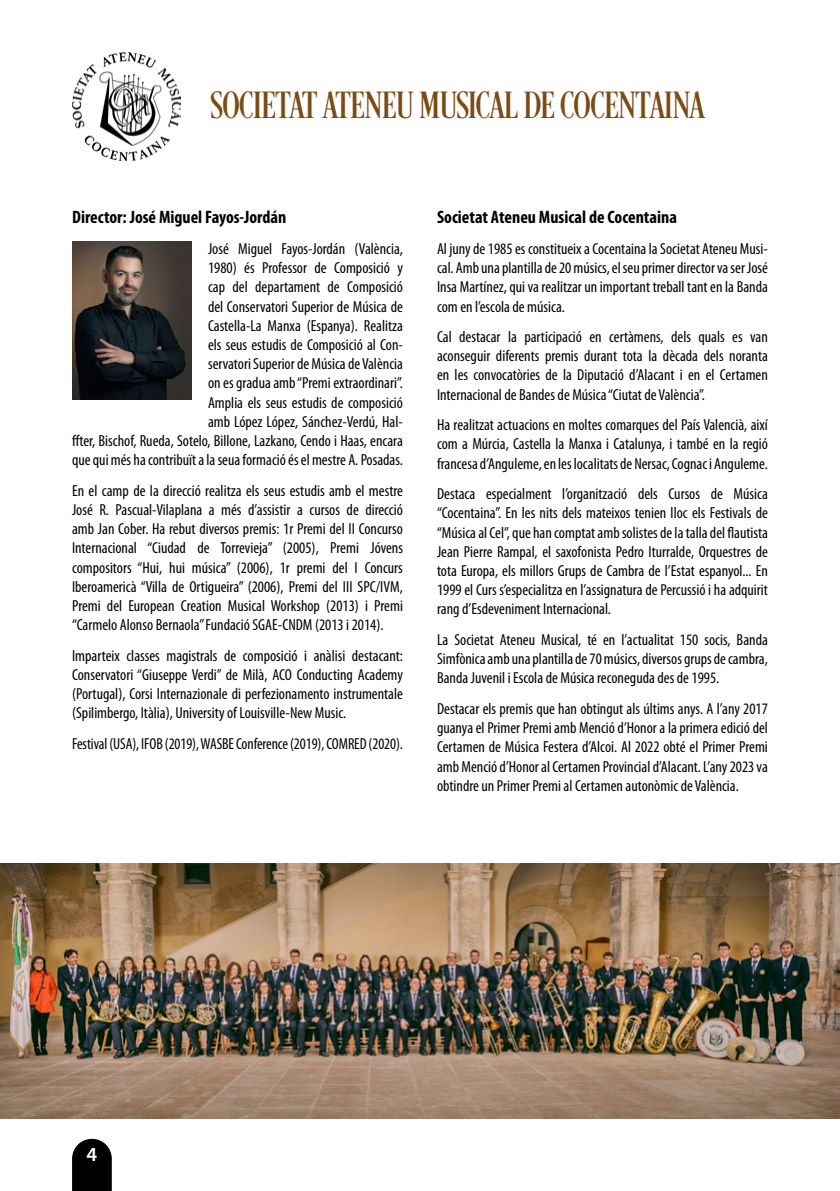
<style>
.page{position:relative;width:840px;height:1191px;background:#fff}
.page>*{position:absolute;margin:0;border:0;box-sizing:border-box;transform-origin:0 0}
.t1{font:39px "Desire Pro";color:#7b4b14}
.t2{font:600 20px "Myriad Pro";color:#fff}
.t3{font:700 condensed 18px "Myriad Pro";color:#000}
.t4{font:condensed 16px/19.2px "Myriad Pro";color:#000;text-align:justify}
</style>
<div class="page">
<svg style="left:72px;top:1138px;width:40px;height:53px;background:#1a1a1a"></svg>
<img style="left:72px;top:52px;width:108px;height:108px">
<img style="left:0;top:863px;width:839px;height:256px">
<img style="left:72px;top:242px;width:119px;height:158px">
<h1 class="t1" style="left:211px;top:82px;width:493px">SOCIETAT ATENEU MUSICAL DE COCENTAINA</h1>
<p class="t3" style="left:72px;top:206px;width:216px">Director: José Miguel Fayos-Jordán</p>
<p class="t4" style="left:72px;top:239px;width:332px;text-align:right">José Miguel Fayos-Jordán (València,<br>1980) és Professor de Composició y<br>cap del departament de Composició<br>del Conservatori Superior de Música de<br>Castella-La Manxa (Espanya). Realitza<br>els seus estudis de Composició al Con-<br>servatori Superior de Música de València<br>on es gradua amb “Premi extraordinari”.<br>Amplia els seus estudis de composició<br>amb López López, Sánchez-Verdú, Hal-<br>ffter, Bischof, Rueda, Sotelo, Billone, Lazkano, Cendo i Haas, encara que qui més ha contribuït a la seua formació és el mestre A. Posadas.</p>
<p class="t4" style="left:72px;top:480px;width:332px">En el camp de la direcció realitza els seus estudis amb el mestre José R. Pascual-Vilaplana a més d’assistir a cursos de direcció amb Jan Cober. Ha rebut diversos premis: 1r Premi del II Concurso Internacional “Ciudad de Torrevieja” (2005), Premi Jóvens compositors “Hui, hui música” (2006), 1r premi del I Concurs Iberoamericà “Villa de Ortigueira” (2006), Premi del III SPC/IVM, Premi del European Creation Musical Workshop (2013) i Premi “Carmelo Alonso Bernaola” Fundació SGAE-CNDM (2013 i 2014).</p>
<p class="t4" style="left:72px;top:645px;width:332px">Imparteix classes magistrals de composició i anàlisi destacant:<br>Conservatori “Giuseppe Verdi” de Milà, ACO Conducting Academy (Portugal), Corsi Internazionale di perfezionamento instrumentale (Spilimbergo, Itàlia), University of Louisville-New Music.</p>
<p class="t4" style="left:72px;top:734px;width:332px">Festival (USA), IFOB (2019), WASBE Conference (2019), COMRED (2020).</p>
<p class="t3" style="left:437px;top:206px;width:241px">Societat Ateneu Musical de Cocentaina</p>
<p class="t4" style="left:437px;top:239px;width:332px">Al juny de 1985 es constitueix a Cocentaina la Societat Ateneu Musi&shy;cal. Amb una plantilla de 20 músics, el seu primer director va ser José Insa Martínez, qui va realitzar un important treball tant en la Banda com en l’escola de música.</p>
<p class="t4" style="left:437px;top:327px;width:332px">Cal destacar la participació en certàmens, dels quals es van aconseguir diferents premis durant tota la dècada dels noranta en les convocatòries de la Diputació d’Alacant i en el Certamen Internacional de Bandes de Música “Ciutat de València”.</p>
<p class="t4" style="left:437px;top:415px;width:332px">Ha realitzat actuacions en moltes comarques del País Valencià, així com a Múrcia, Castella la Manxa i Catalunya, i també en la regió francesa d’Anguleme, en les localitats de Nersac, Cognac i Anguleme.</p>
<p class="t4" style="left:437px;top:484px;width:332px">Destaca especialment l’organització dels Cursos de Música “Cocentaina”. En les nits dels mateixos tenien lloc els Festivals de “Música al Cel”, que han comptat amb solistes de la talla del flautista Jean Pierre Rampal, el saxofonista Pedro Iturralde, Orquestres de tota Europa, els millors Grups de Cambra de l’Estat espanyol... En 1999 el Curs s’especialitza en l’assignatura de Percussió i ha adquirit rang d’Esdeveniment Internacional.</p>
<p class="t4" style="left:437px;top:630px;width:332px">La Societat Ateneu Musical, té en l’actualitat 150 socis, Banda Simfònica amb una plantilla de 70 músics, diversos grups de cambra, Banda Juvenil i Escola de Música reconeguda des de 1995.</p>
<p class="t4" style="left:437px;top:699px;width:332px">Destacar els premis que han obtingut als últims anys. A l’any 2017 guanya el Primer Premi amb Menció d’Honor a la primera edició del Certamen de Música Festera d’Alcoi. Al 2022 obté el Primer Premi amb Menció d’Honor al Certamen Provincial d’Alacant. L’any 2023 va obtindre un Primer Premi al Certamen autonòmic de València.</p>
<p class="t2" style="left:86px;top:1141px;width:12px">4</p>
</div>
